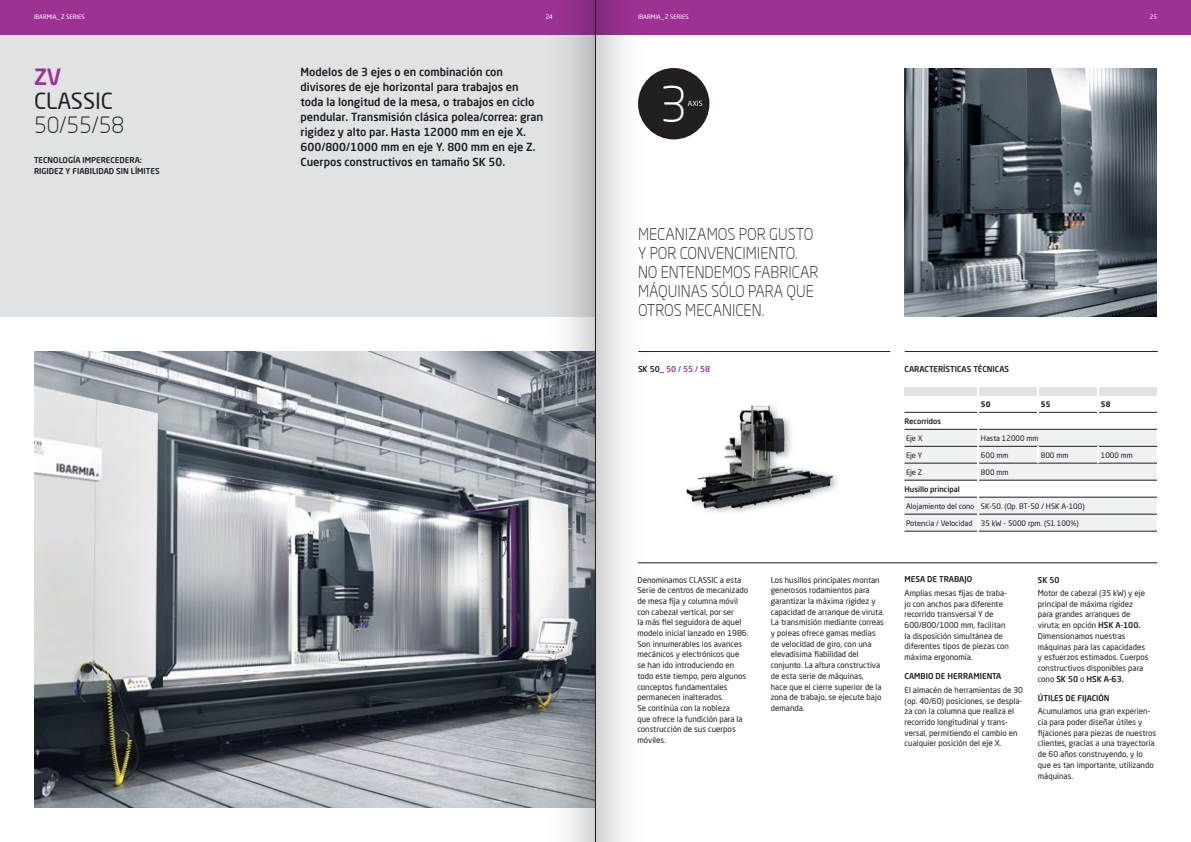
<style>
.page{position:relative;width:1191px;height:842px;background:#fff}
.page>*{position:absolute;margin:0;border:0;box-sizing:border-box;transform-origin:0 0}
.t1{font:300 48.5px "Neo Sans Pro";color:#fff}
.t2{font:300 22px "Neo Sans Pro";color:#231f20}
.t3{font:22px "Neo Sans Pro";color:#231f20}
.t4{font:500 22px "Neo Sans Pro";color:#9e3293}
.t5{font:300 16px/19px "Neo Sans Pro";color:#231f20;scale:.95 1}
.t6{font:500 11px/15px "Neo Sans Pro";color:#231f20}
.t7{font:8px/10.7px "Neo Sans Pro";color:#231f20}
.t8{font:500 8px/11px "Neo Sans Pro";color:#231f20}
.t9{font:500 8px "Neo Sans Pro";color:#9e3293}
.t10{font:7.5px "Neo Sans Pro";color:#231f20}
.t11{font:500 7.5px "Neo Sans Pro";color:#231f20}
.t12{font:700 7.5px "Neo Sans Pro";color:#231f20}
.t13{font:7px "Neo Sans Pro";color:#fff}
.t14{font:6px "Neo Sans Pro";color:#fff}
.s1{color:#231f20}
.s2{font-weight:500}
</style>
<div class="page">
<div style="left:0;top:34px;width:595px;height:282px;background:#e1e2e4"></div>
<hr style="left:638px;top:562px;width:519px;height:1px;background:#231f20">
<div style="left:639px;top:69px;width:69px;height:70px;background:#231f20;border-radius:50%"></div>
<div style="left:638px;top:68px;width:71px;height:71px;border:2px solid #231f20;border-radius:50%"></div>
<div style="left:0;top:0;width:1191px;height:34px;background:#9e3293"></div>
<img style="left:34px;top:351px;width:506px;height:457px">
<hr style="left:638px;top:351px;width:252px;height:1px;background:#231f20">
<div style="left:904px;top:429px;width:253px;height:51px;background:#f0f1f2"></div>
<hr style="left:904px;top:412px;width:253px;height:1px;background:#231f20">
<div style="left:904px;top:497px;width:253px;height:34px;background:#f0f1f2"></div>
<hr style="left:904px;top:497px;width:253px;height:1px;background:#231f20">
<hr style="left:904px;top:514px;width:253px;height:1px;background:#231f20">
<hr style="left:904px;top:531px;width:253px;height:1px;background:#231f20">
<hr style="left:904px;top:429px;width:253px;height:1px;background:#231f20">
<hr style="left:904px;top:446px;width:253px;height:1px;background:#231f20">
<hr style="left:904px;top:463px;width:253px;height:1px;background:#231f20">
<hr style="left:904px;top:480px;width:253px;height:1px;background:#231f20">
<div style="left:904px;top:387px;width:253px;height:9px;background:#e1e2e4"></div>
<hr style="left:977px;top:387px;width:2px;height:147px;background:#fff">
<hr style="left:1037px;top:387px;width:2px;height:34px;background:#fff">
<svg style="left:1037px;top:446px;width:2px;height:17px"></svg>
<hr style="left:1097px;top:387px;width:2px;height:30px;background:#fff">
<svg style="left:1097px;top:446px;width:2px;height:17px"></svg>
<hr style="left:905px;top:351px;width:252px;height:1px;background:#231f20">
<img style="left:686px;top:405px;width:151px;height:108px">
<img style="left:904px;top:68px;width:253px;height:248px">
<svg style="left:540px;top:0;width:55px;height:842px"></svg>
<svg style="left:596px;top:0;width:54px;height:842px"></svg>
<hr style="left:595px;top:0;width:1px;height:842px;background:#231f20">
<p class="t14" style="left:34px;top:13px;width:52px">IBARMIA_ Z SERIES</p>
<p class="t14" style="left:545px;top:13px;width:9px">24</p>
<p class="t14" style="left:638px;top:13px;width:52px">IBARMIA_ Z SERIES</p>
<p class="t14" style="left:1149px;top:13px;width:9px">25</p>
<h2 class="t4" style="left:34px;top:63px;width:29px">ZV</h2>
<h2 class="t3" style="left:34px;top:87px;width:80px">CLASSIC</h2>
<h2 class="t2" style="left:34px;top:111px;width:92px">50/55/58</h2>
<p class="t8" style="left:34px;top:155px;width:127px">TECNOLOGÍA IMPERECEDERA:<br>RIGIDEZ Y FIABILIDAD SIN LÍMITES</p>
<p class="t6" style="left:300px;top:65px;width:244px">Modelos de 3 ejes o en combinación con divisores de eje horizontal para trabajos en toda la longitud de la mesa, o trabajos en ciclo pendular. Transmisión clásica polea/correa: gran rigidez y alto par. Hasta 12000 mm en eje X.<br>600/800/1000 mm en eje Y. 800 mm en eje Z.<br>Cuerpos constructivos en tamaño SK 50.</p>
<h1 class="t1" style="left:659px;top:75px;width:30px">3</h1>
<p class="t13" style="left:688px;top:99px;width:16px">AXIS</p>
<h3 class="t5" style="left:638px;top:224px;width:192px">MECANIZAMOS POR GUSTO<br>Y POR CONVENCIMIENTO.<br>NO ENTENDEMOS FABRICAR<br>MÁQUINAS SÓLO PARA QUE<br>OTROS MECANICEN.</h3>
<p class="t9" style="left:638px;top:364px;width:74px"><span class="s1">SK 50_</span> 50 / 55 / 58</p>
<p class="t8" style="left:904px;top:363px;width:106px">CARACTERÍSTICAS TÉCNICAS</p>
<p class="t11" style="left:904px;top:416px;width:38px">Recorridos</p>
<p class="t10" style="left:906px;top:434px;width:18px">Eje X</p>
<p class="t10" style="left:906px;top:450px;width:18px">Eje Y</p>
<p class="t12" style="left:981px;top:399px;width:11px">50</p>
<p class="t12" style="left:1041px;top:399px;width:11px">55</p>
<p class="t12" style="left:1100px;top:399px;width:11px">58</p>
<p class="t10" style="left:981px;top:434px;width:59px">Hasta 12000 mm</p>
<p class="t10" style="left:981px;top:450px;width:29px">600 mm</p>
<p class="t10" style="left:1041px;top:450px;width:29px">800 mm</p>
<p class="t10" style="left:1100px;top:450px;width:33px">1000 mm</p>
<p class="t10" style="left:906px;top:468px;width:18px">Eje Z</p>
<p class="t10" style="left:981px;top:468px;width:29px">800 mm</p>
<p class="t11" style="left:904px;top:484px;width:57px">Husillo principal</p>
<p class="t10" style="left:906px;top:502px;width:180px">Alojamiento del cono SK-50. (Op. BT-50 / HSK A-100)</p>
<p class="t10" style="left:906px;top:519px;width:174px">Potencia / Velocidad 35 kW - 5000 rpm. (S1 100%)</p>
<p class="t7" style="left:637px;top:574px;width:112px">Denominamos CLASSIC a esta<br>Serie de centros de mecanizado de mesa fija y columna móvil con cabezal vertical, por ser<br>la más fiel seguidora de aquel modelo inicial lanzado en 1986.<br>Son innumerables los avances mecánicos y electrónicos que se han ido introduciendo en todo este tiempo, pero algunos conceptos fundamentales permanecen inalterados.<br>Se continúa con la nobleza<br>que ofrece la fundición para la construcción de sus cuerpos móviles.</p>
<p class="t7" style="left:771px;top:574px;width:115px">Los husillos principales montan generosos rodamientos para garantizar la máxima rigidez y capacidad de arranque de viruta.<br>La transmisión mediante correas y poleas ofrece gamas medias de velocidad de giro, con una elevadísima fiabilidad del conjunto. La altura constructiva de esta serie de máquinas,<br>hace que el cierre superior de la zona de trabajo, se ejecute bajo demanda.</p>
<p class="t8" style="left:1037px;top:574px;width:23px">SK 50</p>
<p class="t8" style="left:904px;top:574px;width:69px">MESA DE TRABAJO</p>
<p class="t7" style="left:904px;top:588px;width:106px">Amplias mesas fijas de traba&shy;jo con anchos para diferente recorrido transversal Y de<br>600/800/1000 mm, facilitan la disposición simultánea de diferentes tipos de piezas con máxima ergonomía.</p>
<p class="t8" style="left:904px;top:671px;width:98px">CAMBIO DE HERRAMIENTA</p>
<p class="t7" style="left:904px;top:684px;width:120px">El almacén de herramientas de 30 (op. 40/60) posiciones, se despla&shy;za con la columna que realiza el recorrido longitudinal y trans&shy;versal, permitiendo el cambio en cualquier posición del eje X.</p>
<p class="t7" style="left:1037px;top:588px;width:112px">Motor de cabezal (35 kW) y eje principal de máxima rigidez para grandes arranques de viruta; en opción <span class="s2">HSK A-100.<br></span>Dimensionamos nuestras máquinas para las capacidades y esfuerzos estimados. Cuerpos constructivos disponibles para cono <span class="s2">SK 50</span> o <span class="s2">HSK A-63.</span></p>
<p class="t8" style="left:1037px;top:692px;width:73px">ÚTILES DE FIJACIÓN</p>
<p class="t7" style="left:1037px;top:706px;width:120px">Acumulamos una gran experien&shy;cia para poder diseñar útiles y fijaciones para piezas de nuestros clientes, gracias a una trayectoria de 60 años construyendo, y lo que es tan importante, utilizando máquinas.</p>
</div>
